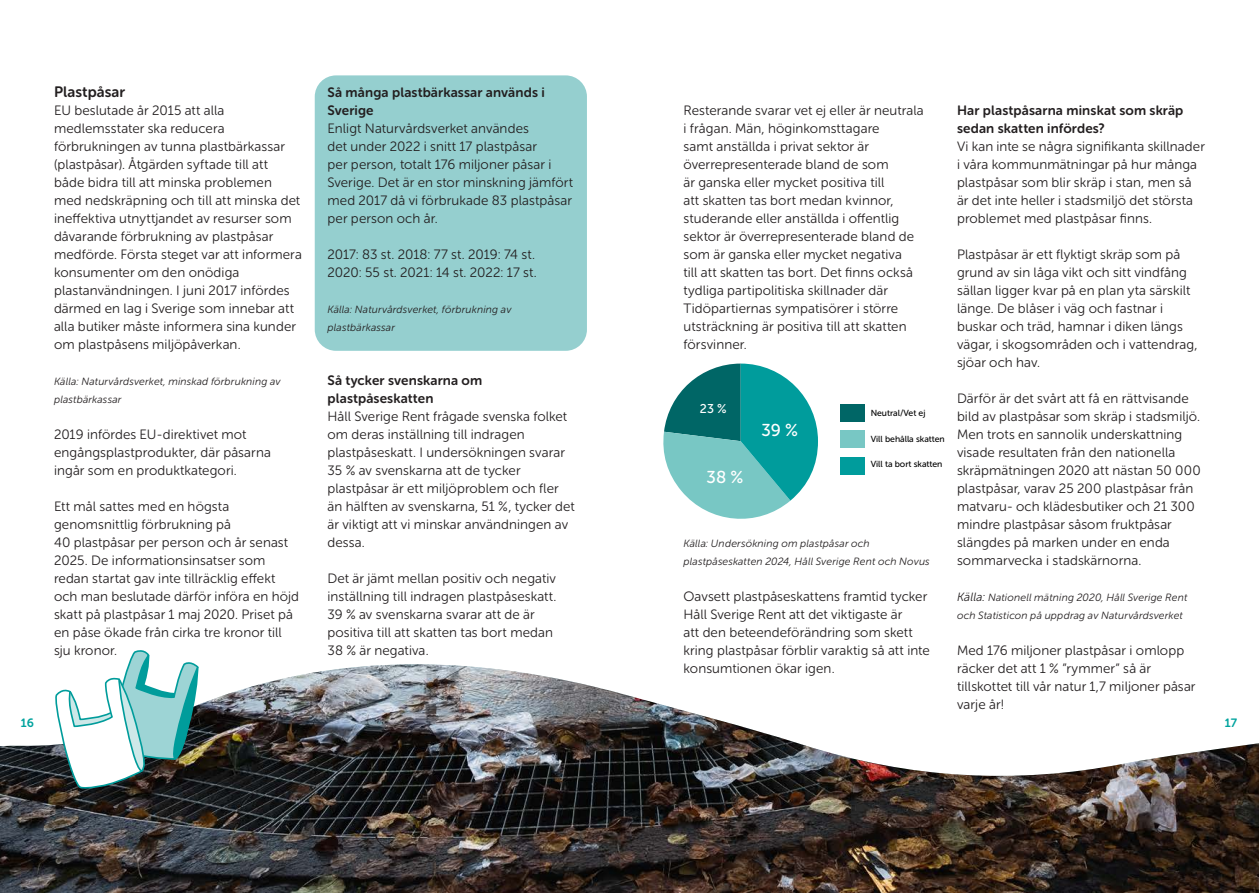
<style>
.page{position:relative;width:1259px;height:893px;background:#fff}
.page>*{position:absolute;margin:0;border:0;box-sizing:border-box;transform-origin:0 0}
.t1{font:17.1px "Museo Sans Rounded 500";color:#fff}
.Källor{font:15px "Museo Sans Rounded 700";letter-spacing:.005em;color:#231f20}
.Källor-2{font:13.5px/18px "Museo Sans Rounded 300";letter-spacing:.01em;color:#231f20}
.t2{font:12.75px "Museo Sans Rounded 500";color:#fff}
.t3{font:12px "Museo Sans Rounded 700";color:#00a39e}
.Källor-3{font:italic 10.5px/18px "Museo Sans Rounded 300";letter-spacing:.015em;color:#231f20}
.t4{font:8.85px "Museo Sans Rounded 500";color:#000}
.s1{font-family:"Museo Sans Rounded 700"}
.s2{font-size:12px}
</style>
<div class="page">
<div style="left:315px;top:75px;width:272px;height:276px;background:#95cfcf;border-radius:21px"></div>
<div style="left:840px;top:404px;width:25px;height:17px;background:#066"></div>
<div style="left:840px;top:430px;width:25px;height:18px;background:#78c7c4"></div>
<div style="left:840px;top:457px;width:25px;height:18px;background:#009c9c"></div>
<svg style="left:663px;top:364px;width:155px;height:155px"></svg>
<img style="left:0;top:664px;width:1259px;height:229px">
<svg style="left:54px;top:650px;width:145px;height:139px"></svg>
<p class="Källor" style="left:54px;top:83px;width:73px">Plastpåsar</p>
<p class="Källor-2" style="left:54px;top:101px;width:249px">EU beslutade år 2015 att alla medlemsstater ska reducera förbrukningen av tunna plastbärkassar (plastpåsar). Åtgärden syftade till att<br>både bidra till att minska problemen med nedskräpning och till att minska det ineffektiva utnyttjandet av resurser som dåvarande förbrukning av plastpåsar medförde. Första steget var att informera konsumenter om den onödiga plastanvändningen. I juni 2017 infördes därmed en lag i Sverige som innebar att alla butiker måste informera sina kunder om plastpåsens miljöpåverkan.</p>
<p class="Källor-3" style="left:54px;top:372px;width:228px">Källa: Naturvårdsverket, minskad förbrukning av plastbärkassar</p>
<p class="Källor-2" style="left:54px;top:425px;width:218px">2019 infördes EU-direktivet mot engångsplastprodukter, där påsarna ingår som en produktkategori.</p>
<p class="Källor-2" style="left:54px;top:497px;width:247px">Ett mål sattes med en högsta genomsnittlig förbrukning på<br>40 plastpåsar per person och år senast 2025. De informationsinsatser som redan startat gav inte tillräcklig effekt och man beslutade därför införa en höjd skatt på plastpåsar 1 maj 2020. Priset på en påse ökade från cirka tre kronor till sju kronor.</p>
<p class="Källor-2" style="left:327px;top:83px;width:247px"><span class="s1">Så många plastbärkassar används i<br>Sverige<br></span>Enligt Naturvårdsverket användes<br>det under 2022 i snitt 17 plastpåsar<br>per person, totalt 176 miljoner påsar i<br>Sverige. Det är en stor minskning jämfört med 2017 då vi förbrukade 83 plastpåsar per person och år.</p>
<p class="Källor-2" style="left:327px;top:245px;width:211px">2017: 83 st. 2018: 77 st. 2019: 74 st.<br>2020: 55 st. 2021: 14 st. 2022: 17 st.</p>
<p class="Källor-3" style="left:327px;top:300px;width:185px">Källa: Naturvårdsverket, förbrukning av plastbärkassar</p>
<p class="Källor-2" style="left:327px;top:371px;width:249px"><span class="s1">Så tycker svenskarna om plastpåseskatten<br></span>Håll Sverige Rent frågade svenska folket om deras inställning till indragen plastpåseskatt. I undersökningen svarar<br>35 % av svenskarna att de tycker plastpåsar är ett miljöproblem och fler än hälften av svenskarna, 51 %, tycker det är viktigt att vi minskar användningen av dessa.</p>
<p class="Källor-2" style="left:327px;top:569px;width:230px">Det är jämt mellan positiv och negativ inställning till indragen plastpåseskatt.<br>39 % av svenskarna svarar att de är positiva till att skatten tas bort medan 38 % är negativa.</p>
<p class="Källor-2" style="left:683px;top:101px;width:242px">Resterande svarar vet ej eller är neutrala i frågan. Män, höginkomsttagare<br>samt anställda i privat sektor är överrepresenterade bland de som<br>är ganska eller mycket positiva till<br>att skatten tas bort medan kvinnor, studerande eller anställda i offentlig sektor är överrepresenterade bland de som är ganska eller mycket negativa<br>till att skatten tas bort. Det finns också tydliga partipolitiska skillnader där Tidöpartiernas sympatisörer i större utsträckning är positiva till att skatten försvinner.</p>
<p class="t2" style="left:700px;top:402px;width:28px">23 %</p>
<p class="t1" style="left:706px;top:468px;width:38px">38 %</p>
<p class="t1" style="left:761px;top:420px;width:38px">39 %</p>
<p class="t4" style="left:870px;top:409px;width:56px">Neutral/Vet ej</p>
<p class="t4" style="left:870px;top:434px;width:76px">Vill behålla skatten</p>
<p class="t4" style="left:870px;top:459px;width:73px">Vill ta bort skatten</p>
<p class="Källor-3" style="left:683px;top:534px;width:248px">Källa: Undersökning om plastpåsar och plastpåseskatten 2024, Håll Sverige Rent och Novus</p>
<p class="Källor-2" style="left:683px;top:587px;width:248px">Oavsett plastpåseskattens framtid tycker Håll Sverige Rent att det viktigaste är<br>att den beteendeförändring som skett kring plastpåsar förblir varaktig så att inte konsumtionen ökar igen.</p>
<p class="Källor-2" style="left:957px;top:101px;width:249px"><span class="s1">Har plastpåsarna minskat som skräp sedan skatten infördes?<br></span>Vi kan inte se några signifikanta skillnader i våra kommunmätningar på hur många plastpåsar som blir skräp i stan, men så är det inte heller i stadsmiljö det största problemet med plastpåsar finns.</p>
<p class="Källor-2" style="left:957px;top:245px;width:242px">Plastpåsar är ett flyktigt skräp som på grund av sin låga vikt och sitt vindfång sällan ligger kvar på en plan yta särskilt länge. De blåser i väg och fastnar i buskar och träd, hamnar i diken längs vägar, i skogsområden och i vattendrag, sjöar och hav.</p>
<p class="Källor-2" style="left:957px;top:389px;width:245px">Därför är det svårt att få en rättvisande bild av plastpåsar som skräp i stadsmiljö.<br>Men trots en sannolik underskattning visade resultaten från den nationella skräpmätningen 2020 att nästan 50 000 plastpåsar, varav 25 200 plastpåsar från matvaru- och klädesbutiker och 21 300 mindre plastpåsar såsom fruktpåsar slängdes på marken under en enda sommarvecka i stadskärnorna.</p>
<p class="Källor-3" style="left:957px;top:588px;width:232px"><span class="s2">Källa:</span> Nationell mätning 2020, Håll Sverige Rent och Statisticon på uppdrag av Naturvårdsverket</p>
<p class="Källor-2" style="left:957px;top:641px;width:240px">Med 176 miljoner plastpåsar i omlopp räcker det att 1 % ”rymmer” så är tillskottet till vår natur 1,7 miljoner påsar varje år!</p>
<p class="t3" style="left:21px;top:716px;width:15px">16</p>
<p class="t3" style="left:1225px;top:716px;width:14px">17</p>
</div>
